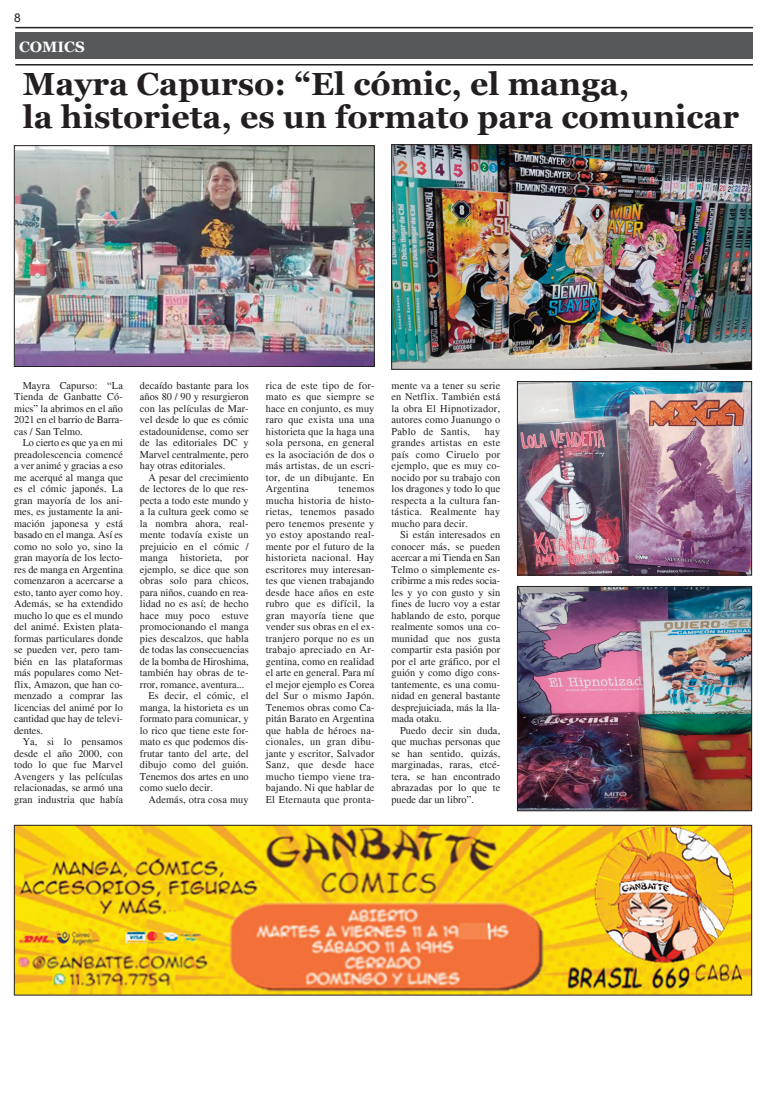
<style>
.page{position:relative;width:766px;height:1120px;background:#fff}
.page>*{position:absolute;margin:0;border:0;box-sizing:border-box;transform-origin:0 0}
.t1{font:700 32px/33px "Georgia";color:#231f20}
.t2{font:700 15px "Georgia";color:#fff}
.t3{font:12px "Arial";color:#231f20}
.t4{font:10.3px/11.5px "Times";letter-spacing:.01em;color:#231f20;text-align:justify}
</style>
<div class="page">
<img style="left:16px;top:827px;width:733px;height:166px">
<div style="left:14px;top:825px;width:737px;height:170px;border:1px solid #231f20"></div>
<div style="left:15px;top:32px;width:737px;height:27px;background:#57585a"></div>
<hr style="left:15px;top:27px;width:737px;height:1px;background:#231f20">
<hr style="left:15px;top:64px;width:737px;height:2px;background:#231f20">
<img style="left:16px;top:147px;width:356px;height:218px">
<div style="left:14px;top:145px;width:360px;height:222px;border:1px solid #231f20"></div>
<img style="left:393px;top:146px;width:356px;height:221px">
<div style="left:391px;top:144px;width:360px;height:225px;border:1px solid #231f20"></div>
<img style="left:519px;top:383px;width:230px;height:190px">
<div style="left:517px;top:381px;width:234px;height:194px;border:1px solid #231f20"></div>
<img style="left:519px;top:588px;width:230px;height:221px">
<div style="left:517px;top:586px;width:234px;height:225px;border:1px solid #231f20"></div>
<p class="t3" style="left:14px;top:11px;width:8px">8</p>
<h2 class="t2" style="left:19px;top:39px;width:67px">COMICS</h2>
<h1 class="t1" style="left:23px;top:67px;width:717px">Mayra Capurso: “El cómic, el manga,<br>la historieta, es un formato para comunicar</h1>
<p class="t4" style="left:14px;top:379px;width:110px;text-indent:9px">Mayra Capurso: “La Tienda de Ganbatte Có&shy;mics” la abrimos en el año 2021 en el barrio de Barra&shy;cas / San Telmo.</p>
<p class="t4" style="left:14px;top:437px;width:110px;text-indent:9px">Lo cierto es que ya en mi preadolescencia comencé a ver animé y gracias a eso me acerqué al manga que es el cómic japonés. La gran mayoría de los ani&shy;mes, es justamente la ani&shy;mación japonesa y está basado en el manga. Así es como no solo yo, sino la gran mayoría de los lecto&shy;res de manga en Argentina comenzaron a acercarse a esto, tanto ayer como hoy.<br>Además, se ha extendido mucho lo que es el mundo del animé. Existen plata&shy;formas particulares donde se pueden ver, pero tam&shy;bién en las plataformas más populares como Net&shy;flix, Amazon, que han co&shy;menzado a comprar las licencias del animé por lo cantidad que hay de televi&shy;dentes.</p>
<p class="t4" style="left:14px;top:736px;width:110px;text-indent:9px">Ya, si lo pensamos desde el año 2000, con todo lo que fue Marvel Avengers y las películas relacionadas, se armó una gran industria que había</p>
<p class="t4" style="left:140px;top:379px;width:110px">decaído bastante para los años 80 / 90 y resurgieron con las películas de Mar&shy;vel desde lo que es cómic estadounidense, como ser de las editoriales DC y Marvel centralmente, pero hay otras editoriales.</p>
<p class="t4" style="left:148px;top:471px;width:102px">A pesar del crecimiento</p>
<p class="t4" style="left:140px;top:483px;width:110px">de lectores de lo que res-</p>
<p class="t4" style="left:140px;top:494px;width:110px">pecta a todo este mundo y</p>
<p class="t4" style="left:140px;top:506px;width:110px">a la cultura geek como se</p>
<p class="t4" style="left:140px;top:517px;width:110px">la nombra ahora, real-</p>
<p class="t4" style="left:140px;top:529px;width:110px">mente todavía existe un</p>
<p class="t4" style="left:140px;top:540px;width:110px">prejuicio en el cómic /</p>
<p class="t4" style="left:140px;top:552px;width:110px">manga historieta, por</p>
<p class="t4" style="left:140px;top:563px;width:110px">ejemplo, se dice que son</p>
<p class="t4" style="left:140px;top:575px;width:110px">obras solo para chicos,</p>
<p class="t4" style="left:140px;top:586px;width:110px">para niños, cuando en rea-</p>
<p class="t4" style="left:140px;top:598px;width:110px">lidad no es así; de hecho</p>
<p class="t4" style="left:140px;top:609px;width:110px">hace muy poco estuve</p>
<p class="t4" style="left:140px;top:621px;width:110px">promocionando el manga</p>
<p class="t4" style="left:140px;top:632px;width:110px">pies descalzos, que habla</p>
<p class="t4" style="left:140px;top:644px;width:110px">de todas las consecuencias</p>
<p class="t4" style="left:140px;top:655px;width:110px">de la bomba de Hiroshima,</p>
<p class="t4" style="left:140px;top:667px;width:110px">también hay obras de te-</p>
<p class="t4" style="left:140px;top:678px;width:106px">rror, romance, aventura...</p>
<p class="t4" style="left:148px;top:690px;width:102px">Es decir, el cómic, el</p>
<p class="t4" style="left:140px;top:701px;width:110px">manga, la historieta es un</p>
<p class="t4" style="left:140px;top:713px;width:110px">formato para comunicar, y</p>
<p class="t4" style="left:140px;top:724px;width:110px">lo rico que tiene este for-</p>
<p class="t4" style="left:140px;top:736px;width:110px">mato es que podemos dis-</p>
<p class="t4" style="left:140px;top:747px;width:110px">frutar tanto del arte, del</p>
<p class="t4" style="left:140px;top:759px;width:110px">dibujo como del guión.</p>
<p class="t4" style="left:140px;top:770px;width:110px">Tenemos dos artes en uno</p>
<p class="t4" style="left:140px;top:782px;width:74px">como suelo decir.</p>
<p class="t4" style="left:148px;top:793px;width:102px">Además, otra cosa muy</p>
<p class="t4" style="left:266px;top:379px;width:110px">rica de este tipo de for&shy;mato es que siempre se hace en conjunto, es muy raro que exista una una historieta que la haga una sola persona, en general es la asociación de dos o más artistas, de un escri&shy;tor, de un dibujante. En Argentina</p>
<p class="t4" style="left:266px;top:483px;width:110px;text-indent:73px">tenemos mucha historia de histo&shy;rietas, tenemos pasado pero tenemos presente y yo estoy apostando real&shy;mente por el futuro de la historieta nacional. Hay escritores muy interesan&shy;tes que vienen trabajando desde hace años en este rubro que es difícil, la gran mayoría tiene que vender sus obras en el ex&shy;tranjero porque no es un trabajo apreciado en Ar&shy;gentina, como en realidad el arte en general. Para mí el mejor ejemplo es Corea del Sur o mismo Japón.<br>Tenemos obras como Ca&shy;pitán Barato en Argentina que habla de héroes na&shy;cionales, un gran dibu&shy;jante y escritor, Salvador Sanz, que desde hace mucho tiempo viene tra&shy;bajando. Ni que hablar de El Eternauta que pronta-</p>
<p class="t4" style="left:391px;top:379px;width:110px">mente va a tener su serie en Netflix. También está la obra El Hipnotizador, autores como Juanungo o Pablo de Santis,</p>
<p class="t4" style="left:391px;top:425px;width:110px;text-indent:93px">hay grandes artistas en este país como Ciruelo por ejemplo, que es muy co&shy;nocido por su trabajo con los dragones y todo lo que respecta a la cultura fan&shy;tástica. Realmente hay mucho para decir.</p>
<p class="t4" style="left:391px;top:529px;width:110px;text-indent:9px">Si están interesados en conocer más, se pueden acercar a mi Tienda en San Telmo o simplemente es&shy;cribirme a mis redes socia&shy;les y yo con gusto y sin fines de lucro voy a estar hablando de esto, porque realmente somos una co&shy;munidad que nos gusta compartir esta pasión por por el arte gráfico, por el guión y como digo cons&shy;tantemente, es una comu&shy;nidad en general bastante desprejuiciada, más la lla&shy;mada otaku.</p>
<p class="t4" style="left:391px;top:724px;width:110px;text-indent:9px">Puedo decir sin duda, que muchas personas que se han sentido, quizás, marginadas, raras, etcé&shy;tera, se han encontrado abrazadas por lo que te puede dar un libro”.</p>
</div>
